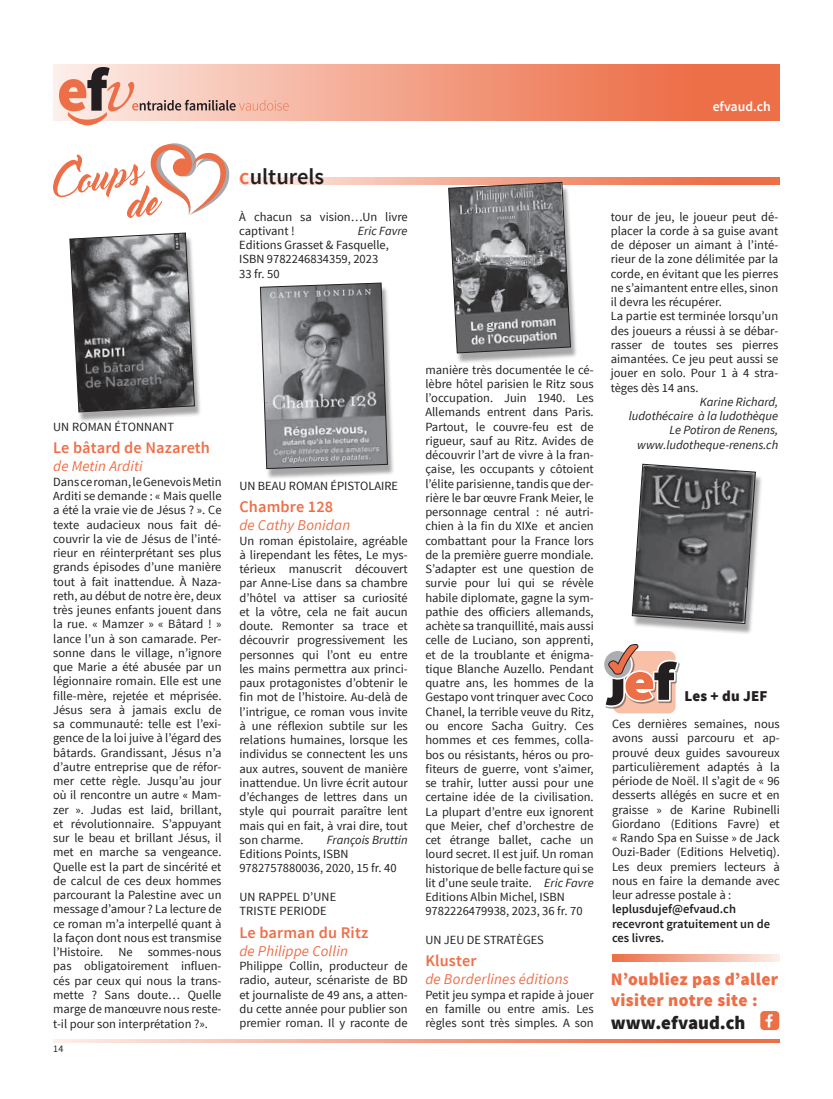
<style>
.page{position:relative;width:833px;height:1099px;background:#fff}
.page>*{position:absolute;margin:0;border:0;box-sizing:border-box;transform-origin:0 0}
.t1{font:600 22.5px "Source Sans Pro";color:#231f20}
.t2{font:900 18.75px "Source Sans Pro";color:#231f20}
.t3{font:900 17.5px/21px "Source Sans Pro";letter-spacing:.02em;color:#ed6f48}
.t4{font:600 16.25px "Source Sans Pro";letter-spacing:.01em;color:#ed6f48}
.t5{font:italic 15px "Source Sans Pro";letter-spacing:.01em;color:#ed6f48}
.t6{font:900 15px "Source Sans Pro";letter-spacing:.01em;color:#231f20}
.t7{font:600 13.75px "Source Sans Pro";color:#fff}
.t8{font:12.5px/14.2px "Source Sans Pro";color:#231f20}
.t9{font:italic 12.5px/14.2px "Source Sans Pro";color:#231f20;text-align:right}
.t10{font:600 12.5px/14.2px "Source Sans Pro";color:#231f20}
.t11{font:10px "Source Sans Pro";color:#231f20}
.s1{color:#ed6f48}
.s2{font-style:italic}
</style>
<div class="page">
<svg style="left:53px;top:64px;width:727px;height:56px;background:#f08f71"></svg>
<svg style="left:59px;top:67px;width:230px;height:58px;background:#e9bfb2"></svg>
<svg style="left:53px;top:1039px;width:727px;height:4px;background:#f3a48b"></svg>
<svg style="left:53px;top:143px;width:177px;height:75px"></svg>
<svg style="left:239px;top:177px;width:541px;height:7px;background:#f3a48b"></svg>
<div style="left:260px;top:286px;width:135px;height:193px;background:#231f20;opacity:.4"></div>
<svg style="left:260px;top:282px;width:128px;height:187px;background:#8b8c8e"></svg>
<div style="left:70px;top:236px;width:132px;height:187px;background:#231f20;opacity:.4"></div>
<svg style="left:69px;top:232px;width:126px;height:180px;background:#6e6e6f"></svg>
<div style="left:613px;top:651px;width:62px;height:62px;background:#f8c1a7;border-radius:7px"></div>
<svg style="left:604px;top:644px;width:75px;height:64px"></svg>
<svg style="left:612px;top:954px;width:167px;height:7px"></svg>
<div style="left:448px;top:186px;width:130px;height:177px;background:#231f20;opacity:.4"></div>
<svg style="left:448px;top:182px;width:123px;height:171px;background:#7b7a7c"></svg>
<div style="left:760px;top:1011px;width:19px;height:19px;background:#ed6f48;border-radius:4px"></div>
<svg style="left:765px;top:1014px;width:7px;height:13px"></svg>
<div style="left:632px;top:467px;width:131px;height:167px;background:#231f20;opacity:.4"></div>
<svg style="left:631px;top:463px;width:125px;height:161px;background:#69696b"></svg>
<p class="t7" style="left:712px;top:97px;width:60px">efvaud.ch</p>
<p class="t8" style="left:53px;top:420px;width:122px">UN ROMAN ÉTONNANT</p>
<h3 class="t4" style="left:53px;top:438px;width:158px">Le bâtard de Nazareth</h3>
<p class="t5" style="left:53px;top:457px;width:91px">de Metin Arditi</p>
<p class="t8" style="left:53px;top:474px;width:170px;text-align:justify">Dans ce roman, le Genevois Metin Arditi se demande : « Mais quelle a été la vraie vie de Jésus ? ». Ce texte audacieux nous fait dé&shy;couvrir la vie de Jésus de l’inté&shy;rieur en réinterprétant ses plus grands épisodes d’une manière tout à fait inattendue. À Naza&shy;reth, au début de notre ère, deux très jeunes enfants jouent dans la rue. « Mamzer » « Bâtard ! » lance l’un à son camarade. Per&shy;sonne dans le village, n’ignore que Marie a été abusée par un légionnaire romain. Elle est une fille-mère, rejetée et méprisée.<br>Jésus sera à jamais exclu de sa communauté: telle est l’exi&shy;gence de la loi juive à l’égard des bâtards. Grandissant, Jésus n’a d’autre entreprise que de réfor&shy;mer cette règle. Jusqu’au jour où il rencontre un autre « Mam&shy;zer ». Judas est laid, brillant, et révolutionnaire. S’appuyant sur le beau et brillant Jésus, il met en marche sa vengeance.<br>Quelle est la part de sincérité et de calcul de ces deux hommes parcourant la Palestine avec un message d’amour ? La lecture de ce roman m’a interpellé quant à la façon dont nous est transmise l’Histoire. Ne sommes-nous pas obligatoirement influen&shy;cés par ceux qui nous la trans&shy;mette ? Sans doute… Quelle marge de manœuvre nous reste&shy;t-il pour son interprétation ?».</p>
<p class="t11" style="left:53px;top:1041px;width:12px">14</p>
<h1 class="t1" style="left:239px;top:162px;width:86px"><span class="s1">c</span>ulturels</h1>
<p class="t8" style="left:239px;top:209px;width:170px">À chacun sa vision…Un livre captivant !</p>
<p class="t9" style="left:358px;top:223px;width:51px">Eric Favre</p>
<p class="t8" style="left:239px;top:238px;width:151px">Editions Grasset &amp; Fasquelle,<br>ISBN 9782246834359, 2023<br>33 fr. 50</p>
<p class="t8" style="left:239px;top:478px;width:160px">UN BEAU ROMAN ÉPISTOLAIRE</p>
<h3 class="t4" style="left:239px;top:496px;width:95px">Chambre 128</h3>
<p class="t5" style="left:239px;top:516px;width:112px">de Cathy Bonidan</p>
<p class="t8" style="left:239px;top:533px;width:170px;text-align:justify">Un roman épistolaire, agréable à lirependant les fêtes, Le mys&shy;térieux manuscrit découvert par Anne-Lise dans sa chambre d’hôtel va attiser sa curiosité et la vôtre, cela ne fait aucun doute. Remonter sa trace et découvrir progressivement les personnes qui l’ont eu entre les mains permettra aux princi&shy;paux protagonistes d’obtenir le fin mot de l’histoire. Au-delà de l’intrigue, ce roman vous invite à une réflexion subtile sur les relations humaines, lorsque les individus se connectent les uns aux autres, souvent de manière inattendue. Un livre écrit autour d’échanges de lettres dans un style qui pourrait paraître lent mais qui en fait, à vrai dire, tout son charme.</p>
<p class="t9" style="left:327px;top:832px;width:82px">François Bruttin</p>
<p class="t8" style="left:239px;top:847px;width:159px">Editions Points, ISBN<br>9782757880036, 2020, 15 fr. 40</p>
<p class="t8" style="left:239px;top:889px;width:98px">UN RAPPEL D’UNE<br>TRISTE PERIODE</p>
<h3 class="t4" style="left:239px;top:922px;width:130px">Le barman du Ritz</h3>
<p class="t5" style="left:239px;top:941px;width:110px">de Philippe Collin</p>
<p class="t8" style="left:239px;top:958px;width:170px;text-align:justify">Philippe Collin, producteur de radio, auteur, scénariste de BD et journaliste de 49 ans, a atten&shy;du cette année pour publier son premier roman. Il y raconte de</p>
<p class="t8" style="left:425px;top:362px;width:170px">manière très documentée le cé&shy;lèbre hôtel parisien le Ritz sous l’occupation. Juin 1940. Les<br>Allemands entrent dans Paris.<br>Partout, le couvre-feu est de rigueur, sauf au Ritz. Avides de découvrir l’art de vivre à la fran&shy;çaise, les occupants y côtoient l’élite parisienne, tandis que der&shy;rière le bar œuvre Frank Meier, le personnage central : né autri&shy;chien à la fin du XIXe et ancien combattant pour la France lors de la première guerre mondiale.<br>S’adapter est une question de survie pour lui qui se révèle habile diplomate, gagne la sym&shy;pathie des officiers allemands, achète sa tranquillité, mais aussi celle de Luciano, son apprenti, et de la troublante et énigma&shy;tique Blanche Auzello. Pendant quatre ans, les hommes de la<br>Gestapo vont trinquer avec Coco<br>Chanel, la terrible veuve du Ritz, ou encore Sacha Guitry. Ces hommes et ces femmes, colla&shy;bos ou résistants, héros ou pro&shy;fiteurs de guerre, vont s’aimer, se trahir, lutter aussi pour une certaine idée de la civilisation.<br>La plupart d’entre eux ignorent que Meier, chef d’orchestre de cet étrange ballet, cache un lourd secret. Il est juif. Un roman historique de belle facture qui se lit d’une seule traite. <span class="s2">Eric Favre<br></span>Editions Albin Michel, ISBN<br>9782226479938, 2023, 36 fr. 70</p>
<p class="t8" style="left:425px;top:932px;width:120px">UN JEU DE STRATÈGES</p>
<h3 class="t4" style="left:425px;top:950px;width:53px">Kluster</h3>
<p class="t5" style="left:425px;top:970px;width:145px">de Borderlines éditions</p>
<p class="t8" style="left:425px;top:987px;width:170px;text-align:justify">Petit jeu sympa et rapide à jouer en famille ou entre amis. Les règles sont très simples. A son</p>
<p class="t8" style="left:611px;top:209px;width:169px">tour de jeu, le joueur peut dé&shy;placer la corde à sa guise avant de déposer un aimant à l’inté&shy;rieur de la zone délimitée par la corde, en évitant que les pierres ne s’aimantent entre elles, sinon il devra les récupérer.<br>La partie est terminée lorsqu’un des joueurs a réussi à se débar&shy;rasser de toutes ses pierres aimantées. Ce jeu peut aussi se jouer en solo. Pour 1 à 4 stra&shy;tèges dès 14 ans.</p>
<p class="t9" style="left:629px;top:394px;width:151px">Karine Richard,<br>ludothécaire à la ludothèque<br>Le Potiron de Renens, www.ludotheque-renens.ch</p>
<p class="t6" style="left:684px;top:686px;width:85px">Les + du JEF</p>
<p class="t8" style="left:612px;top:717px;width:169px;text-align:justify">Ces dernières semaines, nous avons aussi parcouru et ap&shy;prouvé deux guides savoureux particulièrement adaptés à la période de Noël. Il s’agit de « 96 desserts allégés en sucre et en graisse » de Karine Rubinelli Giordano (Editions Favre) et « Rando Spa en Suisse » de Jack Ouzi-Bader (Editions Helvetiq).<br>Les deux premiers lecteurs à nous en faire la demande avec leur adresse postale à :</p>
<p class="t10" style="left:612px;top:902px;width:159px">leplusdujef@efvaud.ch recevront gratuitement un de ces livres.</p>
<h3 class="t3" style="left:611px;top:969px;width:169px">N’oubliez pas d’aller visiter notre site :</h3>
<h2 class="t2" style="left:611px;top:1010px;width:136px">www.efvaud.ch</h2>
</div>
